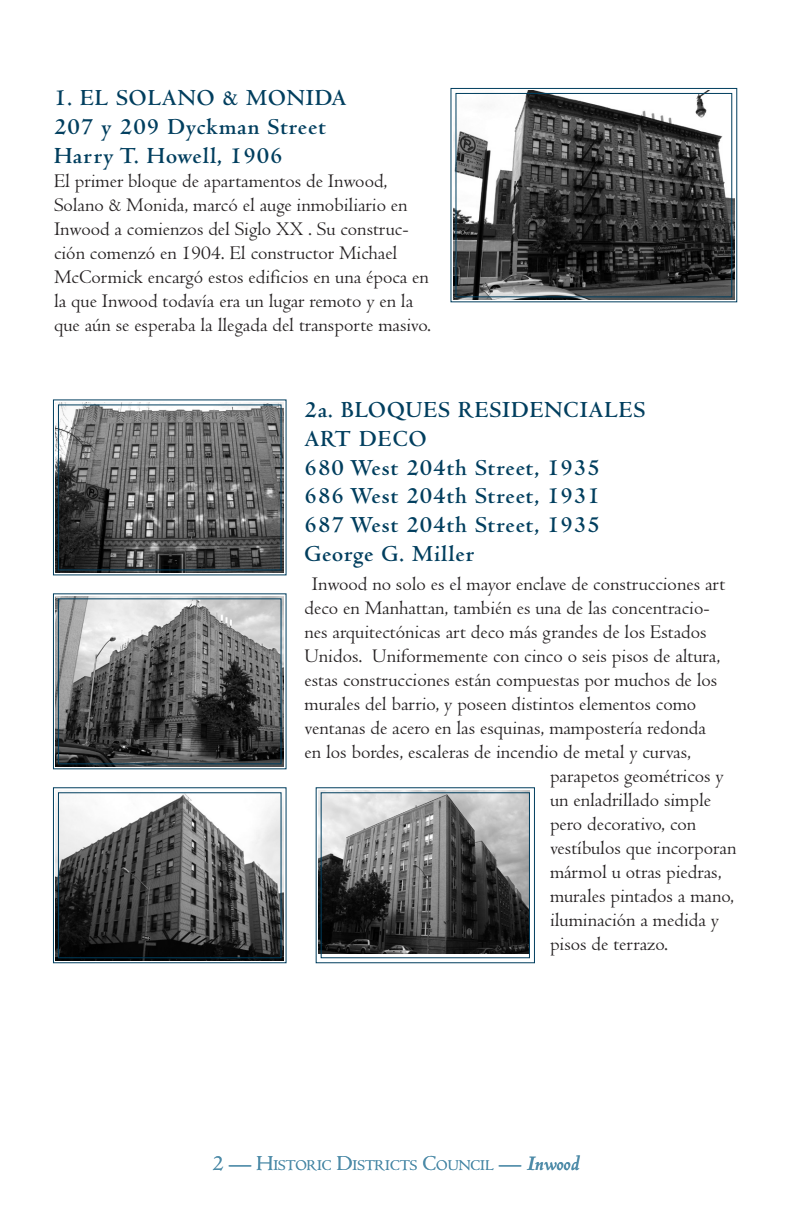
<style>
.page{position:relative;width:792px;height:1224px;background:#fff}
.page>*{position:absolute;margin:0;border:0;box-sizing:border-box;transform-origin:0 0}
.t1{font:700 24px "Centaur";letter-spacing:.04em;color:#003e5e}
.t2{font:20px/24px "Centaur";color:#231f20}
.t3{font:15.4px "Centaur";color:#4d8ba8}
.s1{font-size:22px}
.s2{font-weight:700;font-style:italic;font-size:22px}
</style>
<div class="page">
<svg style="left:450px;top:87px;width:288px;height:216px"></svg>
<div style="left:455px;top:93px;width:277px;height:204px;border:1px solid #003e5e"></div>
<svg style="left:53px;top:399px;width:234px;height:177px;background:#6b6c6d"></svg>
<div style="left:58px;top:404px;width:224px;height:166px;border:1px solid #003e5e"></div>
<svg style="left:53px;top:593px;width:234px;height:177px;background:#727474"></svg>
<div style="left:58px;top:598px;width:224px;height:166px;border:1px solid #003e5e"></div>
<svg style="left:53px;top:787px;width:234px;height:177px"></svg>
<div style="left:58px;top:792px;width:224px;height:166px;border:1px solid #003e5e"></div>
<svg style="left:315px;top:787px;width:220px;height:177px;background:#6f7070"></svg>
<div style="left:321px;top:792px;width:209px;height:166px;border:1px solid #003e5e"></div>
<p class="t1" style="left:54px;top:85px;width:294px">1. EL SOLANO &amp; MONIDA</p>
<p class="t1" style="left:54px;top:114px;width:273px">207 y 209 Dyckman Street</p>
<p class="t1" style="left:54px;top:142px;width:230px">Harry T. Howell, 1906</p>
<p class="t2" style="left:54px;top:169px;width:379px">El primer bloque de apartamentos de Inwood, Solano &amp; Monida, marcó el auge inmobiliario en Inwood a comienzos del Siglo XX . Su construc&shy;ción comenzó en 1904. El constructor Michael McCormick encargó estos edificios en una época en la que Inwood todavía era un lugar remoto y en la que aún se esperaba la llegada del transporte masivo.</p>
<p class="t1" style="left:305px;top:397px;width:342px">2a. BLOQUES RESIDENCIALES</p>
<p class="t1" style="left:305px;top:426px;width:124px">ART DECO</p>
<p class="t1" style="left:305px;top:454px;width:297px">680 West 204th Street, 1935</p>
<p class="t1" style="left:305px;top:483px;width:297px">686 West 204th Street, 1931</p>
<p class="t1" style="left:305px;top:512px;width:297px">687 West 204th Street, 1935</p>
<p class="t1" style="left:305px;top:541px;width:171px">George G. Miller</p>
<p class="t2" style="left:312px;top:572px;width:415px">Inwood no solo es el mayor enclave de construcciones art</p>
<p class="t2" style="left:305px;top:596px;width:407px">deco en Manhattan, también es una de las concentracio-</p>
<p class="t2" style="left:305px;top:620px;width:404px">nes arquitectónicas art deco más grandes de los Estados</p>
<p class="t2" style="left:305px;top:644px;width:417px">Unidos. Uniformemente con cinco o seis pisos de altura,</p>
<p class="t2" style="left:305px;top:668px;width:414px">estas construcciones están compuestas por muchos de los</p>
<p class="t2" style="left:305px;top:692px;width:393px">murales del barrio, y poseen distintos elementos como</p>
<p class="t2" style="left:305px;top:716px;width:403px">ventanas de acero en las esquinas, mampostería redonda</p>
<p class="t2" style="left:305px;top:740px;width:388px">en los bordes, escaleras de incendio de metal y curvas,</p>
<p class="t2" style="left:550px;top:764px;width:175px">parapetos geométricos y</p>
<p class="t2" style="left:550px;top:788px;width:163px">un enladrillado simple</p>
<p class="t2" style="left:550px;top:812px;width:148px">pero decorativo, con</p>
<p class="t2" style="left:550px;top:836px;width:188px">vestíbulos que incorporan</p>
<p class="t2" style="left:550px;top:860px;width:173px">mármol u otras piedras,</p>
<p class="t2" style="left:550px;top:884px;width:186px">murales pintados a mano,</p>
<p class="t2" style="left:550px;top:908px;width:170px">iluminación a medida y</p>
<p class="t2" style="left:550px;top:932px;width:120px">pisos de terrazo.</p>
<p class="t3" style="left:213px;top:1157px;width:368px"><span class="s1">2 — H</span>ISTORIC <span class="s1">D</span>ISTRICTS <span class="s1">C</span>OUNCIL <span class="s1">—</span> <span class="s2">Inwood</span></p>
</div>
